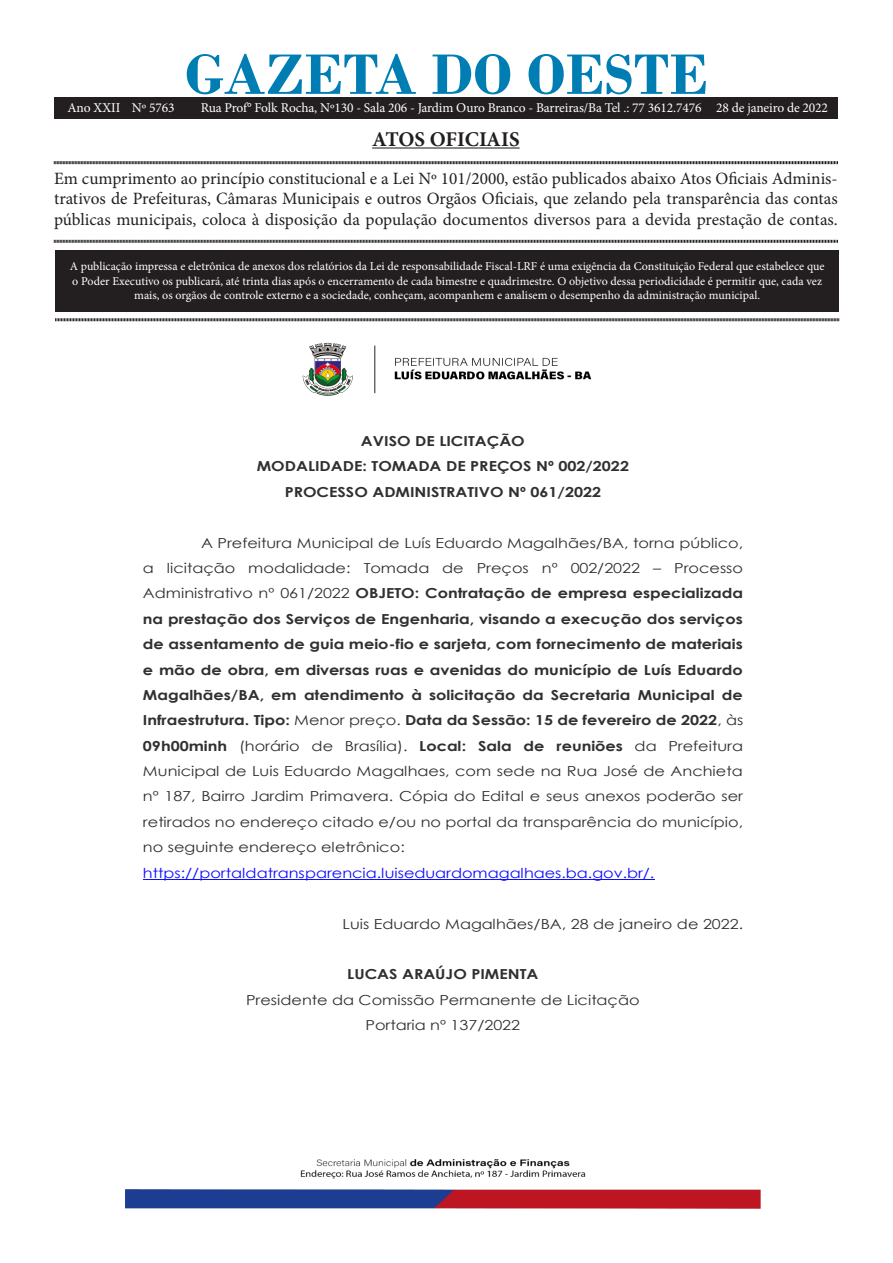
<style>
.page{position:relative;width:893px;height:1263px;background:#fff}
.page>*{position:absolute;margin:0;border:0;box-sizing:border-box;transform-origin:0 0}
.t1{font:700 60px "Bodoni";color:#007eb4}
.t2{font:700 21px "Minion Pro";letter-spacing:-.005em;color:#231f20}
.t3{font:17.25px/20.7px "Minion Pro";color:#231f20;text-align:justify}
.t4{font:13.8px/25.3px "Century Gothic";color:#312f30;scale:1.17 1}
.t5{font:700 13.8px/25.3px "Century Gothic";color:#312f30;text-align:center;scale:1.17 1}
.t6{font:13.5px "Minion Pro";letter-spacing:-.01em;color:#fff}
.t7{font:12px/14.4px "Minion Pro";color:#fff;text-align:center}
.s1{font-weight:700}
.s2{color:#0d0dff}
</style>
<div class="page">
<div style="left:55px;top:250px;width:784px;height:61px;background:#231f20"></div>
<hr style="left:372px;top:147px;width:148px;height:2px;background:#231f20">
<svg style="left:54px;top:161px;width:784px;height:4px;background:#908e8e"></svg>
<svg style="left:54px;top:239px;width:784px;height:4px;background:#908e8e"></svg>
<svg style="left:55px;top:318px;width:784px;height:4px;background:#908e8e"></svg>
<div style="left:54px;top:98px;width:784px;height:20px;background:#231f20"></div>
<img style="left:302px;top:342px;width:290px;height:54px">
<img style="left:125px;top:1159px;width:635px;height:50px">
<hr style="left:143px;top:879px;width:511px;height:1px;background:#0d0dff">
<p class="t1" style="left:185px;top:39px;width:525px">GAZETA DO OESTE</p>
<p class="t2" style="left:372px;top:124px;width:149px">ATOS OFICIAIS</p>
<p class="t3" style="left:54px;top:168px;width:785px">Em cumprimento ao princípio constitucional e a Lei Nº 101/2000, estão publicados abaixo Atos Oficiais Adminis&shy;trativos de Prefeituras, Câmaras Municipais e outros Orgãos Oficiais, que zelando pela transparência das contas públicas municipais, coloca à disposição da população documentos diversos para a devida prestação de contas.</p>
<p class="t7" style="left:70px;top:259px;width:756px">A publicação impressa e eletrônica de anexos dos relatórios da Lei de responsabilidade Fiscal-LRF é uma exigência da Constituição Federal que estabelece que o Poder Executivo os publicará, até trinta dias após o encerramento de cada bimestre e quadrimestre. O objetivo dessa periodicidade é permitir que, cada vez mais, os orgãos de controle externo e a sociedade, conheçam, acompanhem e analisem o desempenho da administração municipal.</p>
<p class="t6" style="left:67px;top:98px;width:109px">Ano XXII Nº 5763</p>
<p class="t6" style="left:201px;top:98px;width:629px">Rua Prof° Folk Rocha, Nº130 - Sala 206 - Jardim Ouro Branco - Barreiras/Ba Tel .: 77 3612.7476 28 de janeiro de 2022</p>
<p class="t5" style="left:257px;top:428px;width:320px">AVISO DE LICITAÇÃO<br>MODALIDADE: TOMADA DE PREÇOS Nº 002/2022<br>PROCESSO ADMINISTRATIVO Nº 061/2022</p>
<p class="t4" style="left:143px;top:530px;width:515px;text-indent:58px">A Prefeitura Municipal de Luís Eduardo Magalhães/BA, torna público, a licitação modalidade: Tomada de Preços nº 002/2022 – Processo Administrativo nº 061/2022 <span class="s1">OBJETO: Contratação de empresa especializada na prestação dos Serviços de Engenharia, visando a execução dos serviços de assentamento de guia meio-fio e sarjeta, com fornecimento de materiais e mão de obra, em diversas ruas e avenidas do município de Luís Eduardo Magalhães/BA, em atendimento à solicitação da Secretaria Municipal de Infraestrutura. Tipo:</span> Menor preço. <span class="s1">Data da Sessão: 15 de fevereiro de 2022</span>, às <span class="s1">09h00minh</span> (horário de Brasília). <span class="s1">Local: Sala de reuniões</span> da Prefeitura Municipal de Luis Eduardo Magalhaes, com sede na Rua José de Anchieta nº 187, Bairro Jardim Primavera. Cópia do Edital e seus anexos poderão ser retirados no endereço citado e/ou no portal da transparência do município, no seguinte endereço eletrônico: <span class="s2">https://portaldatransparencia.luiseduardomagalhaes.ba.gov.br/.</span></p>
<p class="t4" style="left:343px;top:911px;width:344px">Luis Eduardo Magalhães/BA, 28 de janeiro de 2022.</p>
<p class="t4" style="left:246px;top:961px;width:338px;text-align:center"><span class="s1">LUCAS ARAÚJO PIMENTA<br></span>Presidente da Comissão Permanente de Licitação<br>Portaria nº 137/2022</p>
</div>
